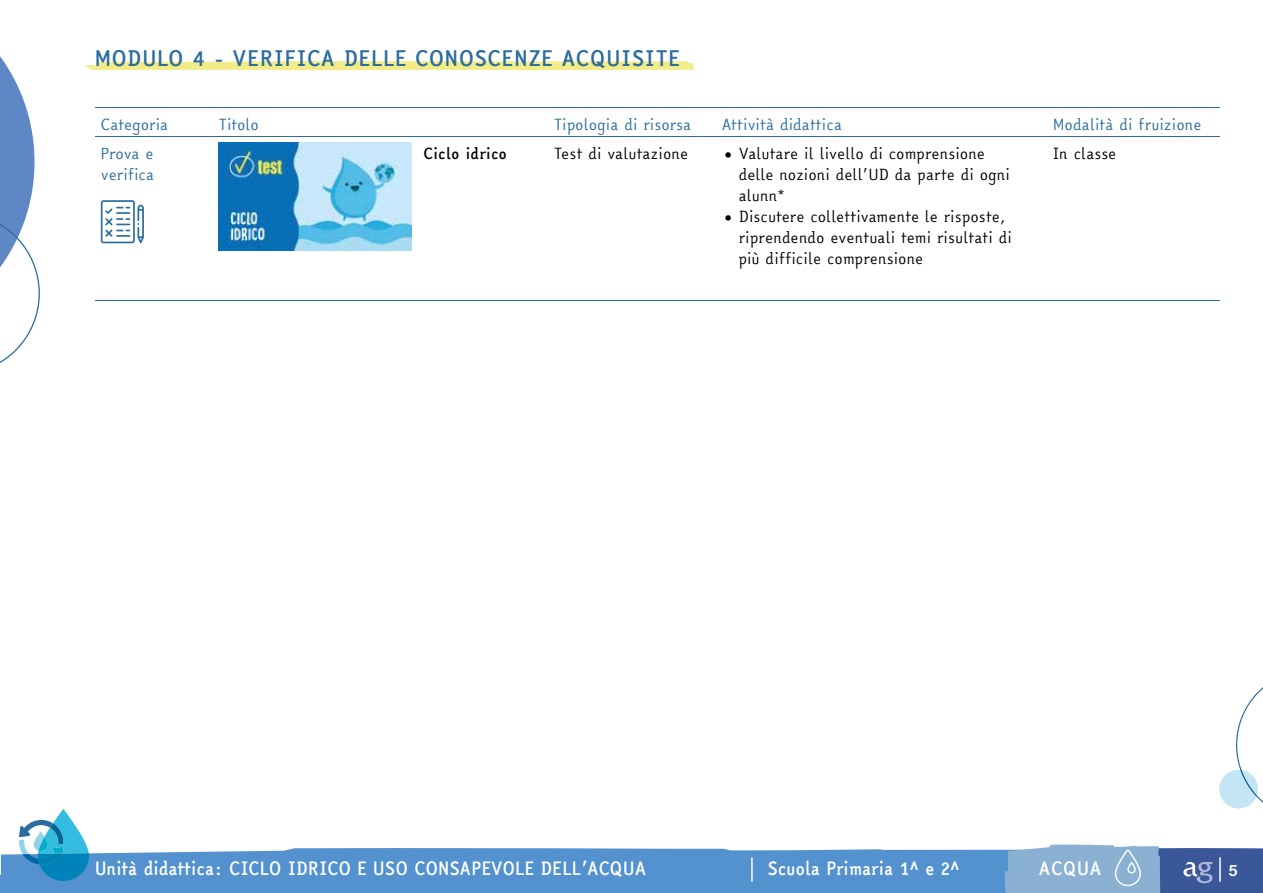
<style>
.page{position:relative;width:1263px;height:893px;background:#fff}
.page>*{position:absolute;margin:0;border:0;box-sizing:border-box;transform-origin:0 0}
.t1{font:700 21px "Easy Reading PRO";letter-spacing:.015em;color:#2a6c9d}
.t2{font:700 18px "Easy Reading PRO";letter-spacing:-.015em;color:#fff;scale:.96 1}
.t3{font:700 18px "Easy Reading PRO";letter-spacing:-.015em;color:#fff}
.t4{font:15px/21px "Easy Reading PRO";color:#000}
.t5{font:15px/21px "Easy Reading PRO";color:#2a6c9d}
.t6{font:700 15px "Easy Reading PRO";color:#000}
</style>
<div class="page">
<div style="left:0;top:848px;width:1005px;height:45px;background:#5392ce"></div>
<svg style="left:86px;top:61px;width:608px;height:9px;background:#f2ed90"></svg>
<hr style="left:95px;top:107px;width:118px;height:1px;background:#2a6c9d">
<hr style="left:213px;top:107px;width:204px;height:1px;background:#2a6c9d">
<hr style="left:417px;top:107px;width:131px;height:1px;background:#2a6c9d">
<hr style="left:548px;top:107px;width:168px;height:1px;background:#2a6c9d">
<hr style="left:716px;top:107px;width:331px;height:1px;background:#2a6c9d">
<hr style="left:1047px;top:107px;width:173px;height:1px;background:#2a6c9d">
<hr style="left:95px;top:136px;width:118px;height:1px;background:#2a6c9d">
<hr style="left:213px;top:136px;width:204px;height:1px;background:#2a6c9d">
<hr style="left:417px;top:136px;width:131px;height:1px;background:#2a6c9d">
<hr style="left:548px;top:136px;width:168px;height:1px;background:#2a6c9d">
<hr style="left:716px;top:136px;width:331px;height:1px;background:#2a6c9d">
<hr style="left:1047px;top:136px;width:173px;height:1px;background:#2a6c9d">
<hr style="left:95px;top:300px;width:118px;height:1px;background:#2a6c9d">
<hr style="left:213px;top:300px;width:204px;height:1px;background:#2a6c9d">
<hr style="left:417px;top:300px;width:131px;height:1px;background:#2a6c9d">
<hr style="left:548px;top:300px;width:168px;height:1px;background:#2a6c9d">
<hr style="left:716px;top:300px;width:331px;height:1px;background:#2a6c9d">
<hr style="left:1047px;top:300px;width:173px;height:1px;background:#2a6c9d">
<svg style="left:101px;top:200px;width:43px;height:43px"></svg>
<img style="left:219px;top:142px;width:193px;height:109px">
<hr style="left:751px;top:857px;width:2px;height:25px;background:#fff">
<svg style="left:0;top:56px;width:40px;height:307px"></svg>
<svg style="left:1219px;top:687px;width:44px;height:122px"></svg>
<svg style="left:19px;top:809px;width:70px;height:72px"></svg>
<svg style="left:1005px;top:844px;width:258px;height:49px;background:#7998c2"></svg>
<h1 class="t1" style="left:94px;top:42px;width:587px">MODULO 4 - VERIFICA DELLE CONOSCENZE ACQUISITE</h1>
<p class="t5" style="left:101px;top:114px;width:69px">Categoria</p>
<p class="t5" style="left:219px;top:114px;width:42px">Titolo</p>
<p class="t5" style="left:554px;top:114px;width:139px">Tipologia di risorsa</p>
<p class="t5" style="left:722px;top:114px;width:122px">Attività didattica</p>
<p class="t5" style="left:1053px;top:114px;width:150px">Modalità di fruizione</p>
<p class="t5" style="left:101px;top:143px;width:55px">Prova e verifica</p>
<p class="t6" style="left:423px;top:142px;width:85px">Ciclo idrico</p>
<p class="t4" style="left:554px;top:143px;width:136px">Test di valutazione</p>
<p class="t4" style="left:739px;top:143px;width:273px;text-indent:-17px">• Valutare il livello di comprensione delle nozioni dell’UD da parte di ogni alunn*</p>
<p class="t4" style="left:739px;top:206px;width:275px;text-indent:-17px">• Discutere collettivamente le risposte, riprendendo eventuali temi risultati di più difficile comprensione</p>
<p class="t4" style="left:1053px;top:143px;width:65px">In classe</p>
<p class="t2" style="left:95px;top:854px;width:576px">Unità didattica: CICLO IDRICO E USO CONSAPEVOLE DELL’ACQUA</p>
<p class="t2" style="left:767px;top:854px;width:202px">Scuola Primaria 1^ e 2^</p>
<p class="t3" style="left:1038px;top:854px;width:65px">ACQUA</p>
</div>
